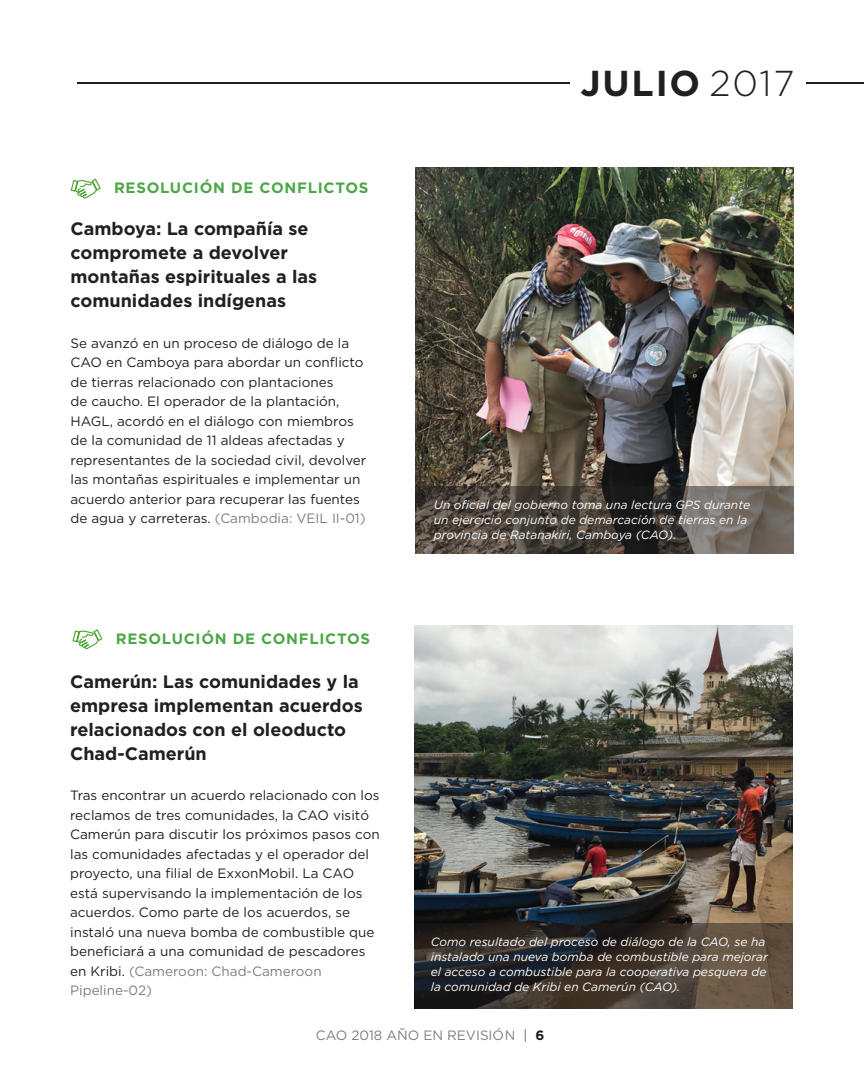
<style>
.page{position:relative;width:864px;height:1080px;background:#fff}
.page>*{position:absolute;margin:0;border:0;box-sizing:border-box;transform-origin:0 0}
.t1{font:700 36px "Gotham HTF";letter-spacing:.05em;color:#231f20}
.t2{font:700 18px/24px "Gotham HTF";color:#231f20}
.t3{font:700 15px "Gotham HTF";letter-spacing:.05em;color:#4da746}
.t4{font:13.5px/19.5px "Gotham HTF";color:#231f20}
.t5{font:13.5px "Gotham HTF";color:#7c7e81}
.t6{font:italic 12px/15px "Gotham HTF";color:#fff}
.s1{color:#7c7e81}
.s2{font-weight:300}
.s3{font-weight:300;color:#231f20}
.s4{font-weight:700;color:#231f20}
</style>
<div class="page">
<hr style="left:78px;top:82px;width:492px;height:2px;background:#231f20">
<img style="left:415px;top:625px;width:378px;height:298px">
<img style="left:415px;top:167px;width:378px;height:319px">
<svg style="left:415px;top:486px;width:378px;height:68px;background:#514a44"></svg>
<svg style="left:415px;top:923px;width:378px;height:86px;background:#3e362e"></svg>
<hr style="left:806px;top:82px;width:58px;height:2px;background:#231f20">
<svg style="left:70px;top:178px;width:31px;height:21px"></svg>
<svg style="left:72px;top:629px;width:31px;height:20px"></svg>
<p class="t3" style="left:114px;top:179px;width:256px">RESOLUCIÓN DE CONFLICTOS</p>
<h2 class="t2" style="left:70px;top:217px;width:248px">Camboya: La compañía se compromete a devolver montañas espirituales a las comunidades indígenas</h2>
<p class="t4" style="left:70px;top:333px;width:297px">Se avanzó en un proceso de diálogo de la CAO en Camboya para abordar un conflicto de tierras relacionado con plantaciones<br>de caucho. El operador de la plantación, HAGL, acordó en el diálogo con miembros de la comunidad de 11 aldeas afectadas y representantes de la sociedad civil, devolver las montañas espirituales e implementar un acuerdo anterior para recuperar las fuentes de agua y carreteras. <span class="s1">(Cambodia: VEIL II-01)</span></p>
<p class="t3" style="left:116px;top:630px;width:256px">RESOLUCIÓN DE CONFLICTOS</p>
<h2 class="t2" style="left:70px;top:669px;width:294px">Camerún: Las comunidades y la empresa implementan acuerdos relacionados con el oleoducto<br>Chad-Camerún</h2>
<p class="t4" style="left:70px;top:786px;width:311px">Tras encontrar un acuerdo relacionado con los reclamos de tres comunidades, la CAO visitó Camerún para discutir los próximos pasos con las comunidades afectadas y el operador del proyecto, una filial de ExxonMobil. La CAO está supervisando la implementación de los acuerdos. Como parte de los acuerdos, se instaló una nueva bomba de combustible que beneficiará a una comunidad de pescadores en Kribi. <span class="s1">(Cameroon: Chad-Cameroon Pipeline-02)</span></p>
<h1 class="t1" style="left:580px;top:63px;width:216px">JULIO <span class="s2">2017</span></h1>
<p class="t6" style="left:434px;top:497px;width:318px">Un oficial del gobierno toma una lectura GPS durante un ejercicio conjunto de demarcación de tierras en la provincia de Ratanakiri, Camboya (CAO).</p>
<p class="t6" style="left:431px;top:934px;width:339px">Como resultado del proceso de diálogo de la CAO, se ha instalado una nueva bomba de combustible para mejorar el acceso a combustible para la cooperativa pesquera de la comunidad de Kribi en Camerún (CAO).</p>
<p class="t5" style="left:316px;top:1028px;width:230px">CAO 2018 AÑO EN REVISIÓN <span class="s3">|</span> <span class="s4">6</span></p>
</div>
